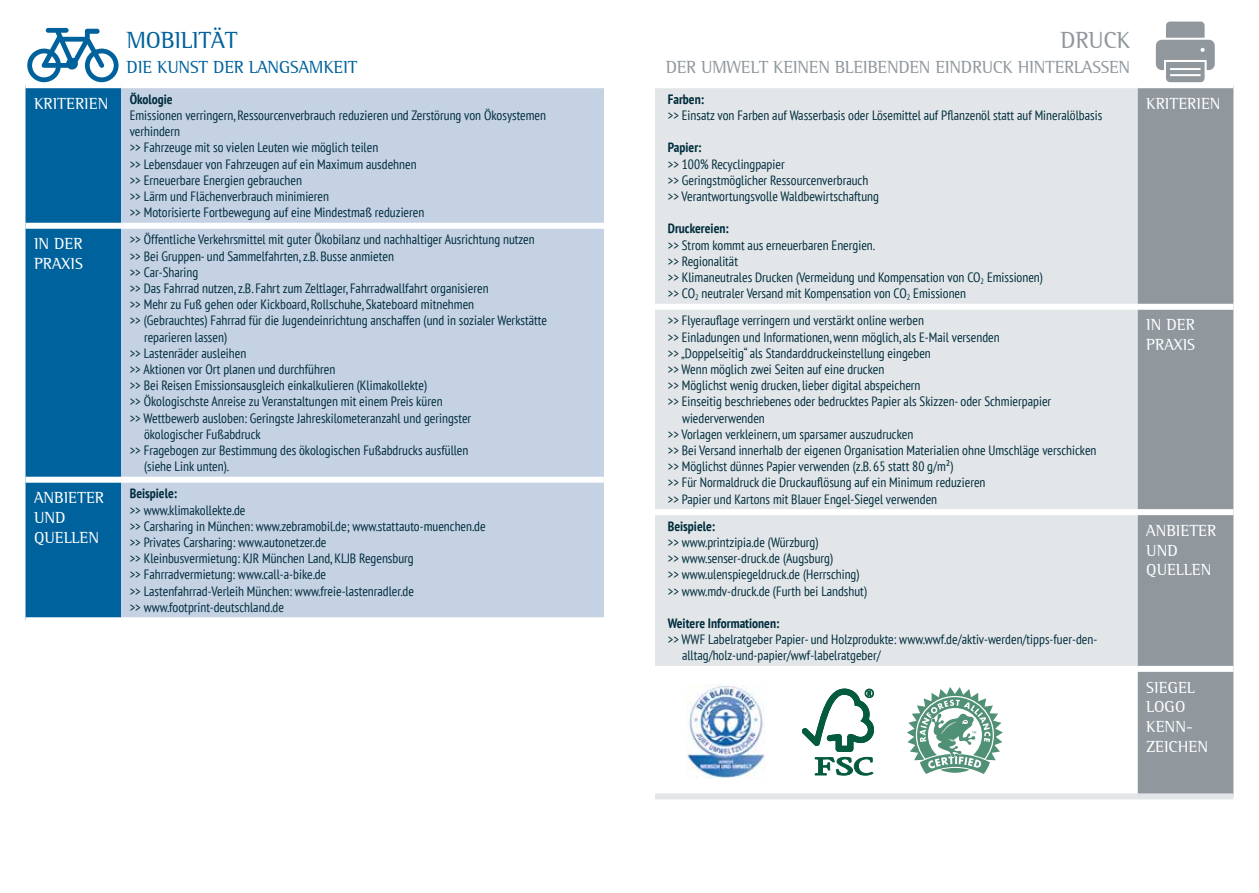
<style>
.page{position:relative;width:1259px;height:893px;background:#fff}
.page>*{position:absolute;margin:0;border:0;box-sizing:border-box;transform-origin:0 0}
.t1{font:24px "EJA Normal";letter-spacing:-.01em;color:#00629c}
.t2{font:24px "EJA Normal";color:#90989e}
.t3{font:18px "EJA Normal";letter-spacing:-.015em;color:#90989e}
.t4{font:18px "EJA Normal";letter-spacing:-.01em;color:#00629c}
.t5{font:16.5px/19.8px "EJA Normal";color:#fff}
.t6{font:condensed 13.5px/16.2px "PT Sans";color:#002d3e}
.t7{font:700 condensed 13.5px "PT Sans";color:#002d3e}
</style>
<div class="page">
<div style="left:26px;top:88px;width:95px;height:529px;background:#00629c"></div>
<div style="left:121px;top:88px;width:483px;height:529px;background:#c5d2e3"></div>
<div style="left:26px;top:223px;width:95px;height:6px;background:#fff"></div>
<div style="left:121px;top:223px;width:483px;height:6px;background:#fff"></div>
<div style="left:26px;top:477px;width:95px;height:6px;background:#fff"></div>
<div style="left:121px;top:477px;width:483px;height:6px;background:#fff"></div>
<div style="left:655px;top:88px;width:482px;height:578px;background:#e3e6e8"></div>
<svg style="left:1137px;top:88px;width:96px;height:705px;background:#9ca3a8"></svg>
<div style="left:655px;top:304px;width:482px;height:6px;background:#fff"></div>
<div style="left:1137px;top:304px;width:96px;height:6px;background:#fff"></div>
<div style="left:655px;top:509px;width:482px;height:6px;background:#fff"></div>
<div style="left:1137px;top:509px;width:96px;height:6px;background:#fff"></div>
<div style="left:1137px;top:666px;width:96px;height:6px;background:#fff"></div>
<div style="left:655px;top:793px;width:482px;height:6px;background:#e3e6e8"></div>
<div style="left:1137px;top:793px;width:96px;height:6px;background:#e3e6e8"></div>
<svg style="left:27px;top:28px;width:92px;height:54px"></svg>
<svg style="left:1155px;top:22px;width:59px;height:60px"></svg>
<img style="left:687px;top:685px;width:78px;height:94px">
<svg style="left:907px;top:687px;width:96px;height:87px"></svg>
<svg style="left:802px;top:689px;width:71px;height:86px"></svg>
<h1 class="t1" style="left:126px;top:26px;width:113px">MOBILITÄT</h1>
<h2 class="t4" style="left:126px;top:57px;width:232px">DIE KUNST DER LANGSAMKEIT</h2>
<p class="t5" style="left:34px;top:93px;width:76px">KRITERIEN</p>
<p class="t7" style="left:130px;top:90px;width:44px">Ökologie</p>
<p class="t6" style="left:130px;top:107px;width:418px">Emissionen verringern, Ressourcenverbrauch reduzieren und Zerstörung von Ökosystemen verhindern<br>&gt;&gt; Fahrzeuge mit so vielen Leuten wie möglich teilen<br>&gt;&gt; Lebensdauer von Fahrzeugen auf ein Maximum ausdehnen<br>&gt;&gt; Erneuerbare Energien gebrauchen<br>&gt;&gt; Lärm und Flächenverbrauch minimieren<br>&gt;&gt; Motorisierte Fortbewegung auf eine Mindestmaß reduzieren</p>
<p class="t5" style="left:34px;top:234px;width:44px">IN DER<br>PRAXIS</p>
<p class="t6" style="left:130px;top:231px;width:406px">&gt;&gt; Öffentliche Verkehrsmittel mit guter Ökobilanz und nachhaltiger Ausrichtung nutzen</p>
<p class="t6" style="left:130px;top:247px;width:266px">&gt;&gt; Bei Gruppen- und Sammelfahrten, z.B. Busse anmieten</p>
<p class="t6" style="left:130px;top:264px;width:70px">&gt;&gt; Car-Sharing</p>
<p class="t6" style="left:130px;top:280px;width:360px">&gt;&gt; Das Fahrrad nutzen, z.B. Fahrt zum Zeltlager, Fahrradwallfahrt organisieren</p>
<p class="t6" style="left:130px;top:296px;width:346px">&gt;&gt; Mehr zu Fuß gehen oder Kickboard, Rollschuhe, Skateboard mitnehmen</p>
<p class="t6" style="left:130px;top:312px;width:419px">&gt;&gt; (Gebrauchtes) Fahrrad für die Jugendeinrichtung anschaffen (und in sozialer Werkstätte</p>
<p class="t6" style="left:144px;top:328px;width:85px">reparieren lassen)</p>
<p class="t6" style="left:130px;top:345px;width:118px">&gt;&gt; Lastenräder ausleihen</p>
<p class="t6" style="left:130px;top:361px;width:207px">&gt;&gt; Aktionen vor Ort planen und durchführen</p>
<p class="t6" style="left:130px;top:377px;width:299px">&gt;&gt; Bei Reisen Emissionsausgleich einkalkulieren (Klimakollekte)</p>
<p class="t6" style="left:130px;top:393px;width:314px">&gt;&gt; Ökologischste Anreise zu Veranstaltungen mit einem Preis küren</p>
<p class="t6" style="left:130px;top:409px;width:343px">&gt;&gt; Wettbewerb ausloben: Geringste Jahreskilometeranzahl und geringster</p>
<p class="t6" style="left:144px;top:426px;width:118px">ökologischer Fußabdruck</p>
<p class="t6" style="left:130px;top:442px;width:340px">&gt;&gt; Fragebogen zur Bestimmung des ökologischen Fußabdrucks ausfüllen</p>
<p class="t6" style="left:144px;top:458px;width:86px">(siehe Link unten).</p>
<p class="t5" style="left:34px;top:488px;width:72px">ANBIETER<br>UND<br>QUELLEN</p>
<p class="t7" style="left:130px;top:485px;width:49px">Beispiele:</p>
<p class="t6" style="left:130px;top:501px;width:357px">&gt;&gt; www.klimakollekte.de<br>&gt;&gt; Carsharing in München: www.zebramobil.de; www.stattauto-muenchen.de &gt;&gt; Privates Carsharing: www.autonetzer.de<br>&gt;&gt; Kleinbusvermietung: KJR München Land, KLJB Regensburg<br>&gt;&gt; Fahrradvermietung: www.call-a-bike.de<br>&gt;&gt; Lastenfahrrad-Verleih München: www.freie-lastenradler.de<br>&gt;&gt; www.footprint-deutschland.de</p>
<h1 class="t2" style="left:1060px;top:26px;width:71px">DRUCK</h1>
<h2 class="t3" style="left:666px;top:57px;width:50px">DER UMW</h2>
<h2 class="t3" style="left:741px;top:57px;width:391px">ELT KEINEN BLEIBENDEN EINDRUCK HINTERLASSEN</h2>
<p class="t7" style="left:668px;top:90px;width:38px">Farben:</p>
<p class="t6" style="left:668px;top:107px;width:436px">&gt;&gt; Einsatz von Farben auf Wasserbasis oder Lösemittel auf Pflanzenöl statt auf Mineralölbasis</p>
<p class="t7" style="left:668px;top:139px;width:35px">Papier:</p>
<p class="t6" style="left:668px;top:155px;width:213px">&gt;&gt; 100% Recyclingpapier<br>&gt;&gt; Geringstmöglicher Ressourcenverbrauch &gt;&gt; Verantwortungsvolle Waldbewirtschaftung</p>
<p class="t7" style="left:668px;top:220px;width:63px">Druckereien:</p>
<p class="t6" style="left:668px;top:236px;width:377px">&gt;&gt; Strom kommt aus erneuerbaren Energien.<br>&gt;&gt; Regionalität<br>&gt;&gt; Klimaneutrales Drucken (Vermeidung und Kompensation von CO<sub>2</sub> Emissionen) &gt;&gt; CO<sub>2</sub> neutraler Versand mit Kompensation von CO<sub>2</sub> Emissionen</p>
<p class="t6" style="left:668px;top:312px;width:258px">&gt;&gt; Flyerauflage verringern und verstärkt online werben</p>
<p class="t6" style="left:668px;top:328px;width:333px">&gt;&gt; Einladungen und Informationen, wenn möglich, als E-Mail versenden</p>
<p class="t6" style="left:668px;top:345px;width:264px">&gt;&gt; „Doppelseitig“ als Standarddruckeinstellung eingeben</p>
<p class="t6" style="left:668px;top:361px;width:218px">&gt;&gt; Wenn möglich zwei Seiten auf eine drucken</p>
<p class="t6" style="left:668px;top:377px;width:254px">&gt;&gt; Möglichst wenig drucken, lieber digital abspeichern</p>
<p class="t6" style="left:668px;top:393px;width:385px">&gt;&gt; Einseitig beschriebenes oder bedrucktes Papier als Skizzen- oder Schmierpapier</p>
<p class="t6" style="left:682px;top:409px;width:84px">wiederverwenden</p>
<p class="t6" style="left:668px;top:426px;width:247px">&gt;&gt; Vorlagen verkleinern, um sparsamer auszudrucken</p>
<p class="t6" style="left:668px;top:442px;width:430px">&gt;&gt; Bei Versand innerhalb der eigenen Organisation Materialien ohne Umschläge verschicken</p>
<p class="t6" style="left:668px;top:458px;width:287px">&gt;&gt; Möglichst dünnes Papier verwenden (z.B. 65 statt 80 g/m²)</p>
<p class="t6" style="left:668px;top:474px;width:319px">&gt;&gt; Für Normaldruck die Druckauflösung auf ein Minimum reduzieren</p>
<p class="t6" style="left:668px;top:490px;width:271px">&gt;&gt; Papier und Kartons mit Blauer Engel-Siegel verwenden</p>
<p class="t7" style="left:668px;top:517px;width:49px">Beispiele:</p>
<p class="t6" style="left:668px;top:534px;width:201px">&gt;&gt; www.printzipia.de (Würzburg)<br>&gt;&gt; www.senser-druck.de (Augsburg)<br>&gt;&gt; www.ulenspiegeldruck.de (Herrsching) &gt;&gt; www.mdv-druck.de (Furth bei Landshut)</p>
<p class="t7" style="left:668px;top:614px;width:113px">Weitere Informationen:</p>
<p class="t6" style="left:682px;top:631px;width:417px;text-indent:-14px">&gt;&gt; WWF Labelratgeber Papier- und Holzprodukte: www.wwf.de/aktiv-werden/tipps-fuer-den&shy;alltag/holz-und-papier/wwf-labelratgeber/</p>
<p class="t5" style="left:1146px;top:93px;width:76px">KRITERIEN</p>
<p class="t5" style="left:1146px;top:315px;width:44px">IN DER<br>PRAXIS</p>
<p class="t5" style="left:1146px;top:520px;width:72px">ANBIETER<br>UND<br>QUELLEN</p>
<p class="t5" style="left:1146px;top:677px;width:63px">SIEGEL<br>LOGO<br>KENN-<br>ZEICHEN</p>
</div>
